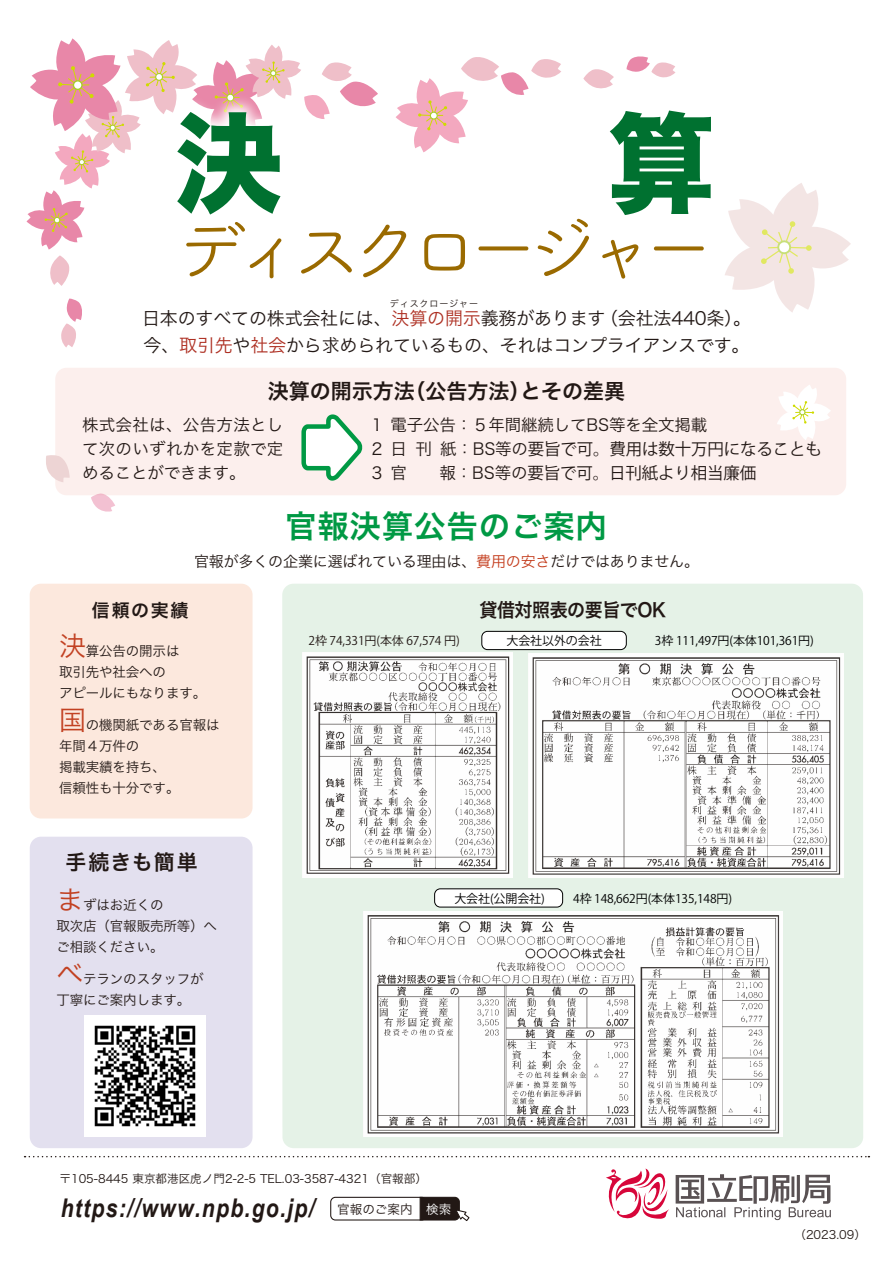
<style>
.page{position:relative;width:893px;height:1263px;background:#fff}
.page>*{position:absolute;margin:0;border:0;box-sizing:border-box;transform-origin:0 0}
.t1{font:108px "Hira Kaku Std W8";color:#007130}
.t2{font:72px "Tsuku A Rd Gothic";letter-spacing:-.19em;color:#9a6a00}
.t3{font:31.5px "Hira Kaku Pro W6";letter-spacing:.025em;color:#094}
.t4{font:italic 700 25.8px "Arial Narrow";letter-spacing:.05em;color:#221815}
.t5{font:21px "Hira Kaku Pro W6";color:#221815}
.t6{font:18.9px "Hira Kaku Pro W6";letter-spacing:-.025em;color:#221815;scale:.95 1}
.t7{font:18px/27px "Hira Kaku Pro W3";letter-spacing:-.01em;color:#221815}
.t8{font:18px "Hira Kaku Pro W6";letter-spacing:.095em;color:#221815}
.t9{font:16.5px/24px "Hira Kaku Pro W3";letter-spacing:-.01em;color:#221815;text-align:justify}
.t10{font:16.5px/24px "Koz Go Pr 6 N";letter-spacing:-.01em;color:#221815}
.t11{font:15px "Hira Kaku Pro W3";letter-spacing:-.01em;color:#221815}
.t12{font:13.5px/21px "Hira Kaku Pro W3";letter-spacing:-.01em;color:#221815}
.t13{font:12px "Koz Go Pr 6 N";letter-spacing:-.01em;color:#000}
.t14{font:12px "Koz Go Pr 6 N";letter-spacing:-.01em;color:#221815}
.t15{font:11.55px "Hira Kaku Pro W3";color:#221815}
.t16{font:9px "Hira Kaku Pro W3";letter-spacing:.1em;color:#221815}
.s1{color:#ae3023}
.s2{font-family:"Hira Kaku Pro W3"}
.s3{color:#c43d1d}
.s4{font-size:27px;color:#c24122}
.s5{font-family:"Hira Kaku Pro W3";font-weight:400;font-style:normal;font-size:12.6px}
.s6{font-family:"Hira Kaku Pro W3";font-weight:400;font-style:normal;font-size:12.6px;color:#fff}
</style>
<div class="page">
<svg style="left:25px;top:1156px;width:844px;height:1px"></svg>
<div style="left:330px;top:1197px;width:97px;height:23px;border:1px solid #221815;border-radius:5px"></div>
<svg style="left:676px;top:1174px;width:155px;height:46px"></svg>
<svg style="left:606px;top:1169px;width:63px;height:50px"></svg>
<svg style="left:419px;top:1196px;width:51px;height:25px"></svg>
<div style="left:282px;top:584px;width:581px;height:564px;background:#e5f2e7;border-radius:11px"></div>
<img style="left:302px;top:652px;width:211px;height:226px">
<img style="left:528px;top:653px;width:315px;height:225px">
<img style="left:363px;top:911px;width:419px;height:225px">
<div style="left:435px;top:889px;width:128px;height:18px;background:#fff;border-radius:6px"></div>
<div style="left:434px;top:888px;width:129px;height:19px;border:1px solid #000;border-radius:6px"></div>
<div style="left:482px;top:631px;width:144px;height:19px;background:#fff;border-radius:6px"></div>
<div style="left:481px;top:631px;width:146px;height:19px;border:1px solid #000;border-radius:6px"></div>
<div style="left:30px;top:584px;width:223px;height:234px;background:#fce8dd;border-radius:11px"></div>
<div style="left:30px;top:837px;width:223px;height:311px;background:#e3e0ef;border-radius:11px"></div>
<img style="left:85px;top:1015px;width:121px;height:121px">
<div style="left:55px;top:368px;width:791px;height:127px;background:#fcefed;border-radius:11px"></div>
<svg style="left:301px;top:414px;width:60px;height:67px"></svg>
<svg style="left:777px;top:391px;width:54px;height:49px"></svg>
<svg style="left:26px;top:40px;width:38px;height:246px"></svg>
<svg style="left:61px;top:327px;width:3px;height:18px"></svg>
<svg style="left:824px;top:228px;width:27px;height:41px"></svg>
<svg style="left:46px;top:455px;width:24px;height:27px"></svg>
<svg style="left:91px;top:493px;width:24px;height:19px"></svg>
<img style="left:64px;top:38px;width:760px;height:353px">
<h1 class="t1" style="left:175px;top:103px;width:109px">決</h1>
<h1 class="t1" style="left:607px;top:103px;width:109px">算</h1>
<h2 class="t2" style="left:175px;top:195px;width:541px">ディスクロージャー</h2>
<h3 class="t7" style="left:142px;top:303px;width:610px">日本のすべての株式会社には、<span class="s1">決算の開示</span>義務があります（会社法440条）。今、<span class="s1">取引先</span>や<span class="s1">社会</span>から求められているもの、それはコンプライアンスです。</h3>
<p class="t16" style="left:390px;top:295px;width:90px">ディスクロージャー</p>
<h3 class="t5" style="left:268px;top:372px;width:358px">決算の開示方法（公告方法）とその差異</h3>
<p class="t9" style="left:82px;top:411px;width:203px">株式会社は、公告方法として次のいずれかを定款で定めることができます。</p>
<p class="t9" style="left:369px;top:412px;width:340px">１ 電子公告：５年間継続してBS等を全文掲載</p>
<p class="t10" style="left:369px;top:438px;width:455px"><span class="s2">２ 日刊紙：BS等の</span>要旨で可。費用は数十万円になることも<br><span class="s2">３ 官　　報：BS等の</span>要旨で可。日刊紙より相当廉価</p>
<h3 class="t3" style="left:285px;top:498px;width:324px">官報決算公告のご案内</h3>
<p class="t11" style="left:194px;top:548px;width:507px">官報が多くの企業に選ばれている理由は、<span class="s3">費用の安さ</span>だけではありません。</p>
<h3 class="t8" style="left:92px;top:594px;width:98px">信頼の実績</h3>
<p class="t12" style="left:59px;top:640px;width:149px"><span class="s4">決</span>算公告の開示は<br>取引先や社会への<br>アピールにもなります。</p>
<p class="t12" style="left:59px;top:713px;width:162px"><span class="s4">国</span>の機関紙である官報は年間４万件の<br>掲載実績を持ち、<br>信頼性も十分です。</p>
<h3 class="t5" style="left:65px;top:843px;width:134px">手続きも簡単</h3>
<p class="t12" style="left:56px;top:893px;width:162px"><span class="s4">ま</span>ずはお近くの<br>取次店（官報販売所等）へご相談ください。</p>
<p class="t12" style="left:56px;top:967px;width:149px"><span class="s4">ベ</span>テランのスタッフが丁寧にご案内します。</p>
<h3 class="t6" style="left:480px;top:592px;width:198px">貸借対照表の要旨でOK</h3>
<p class="t14" style="left:309px;top:634px;width:153px">2枠 74,331円(本体 67,574 円)</p>
<p class="t13" style="left:506px;top:634px;width:97px">大会社以外の会社</p>
<p class="t13" style="left:655px;top:634px;width:160px">3枠 111,497円(本体101,361円)</p>
<p class="t13" style="left:454px;top:892px;width:92px">大会社(公開会社)</p>
<p class="t13" style="left:573px;top:892px;width:160px">4枠 148,662円(本体135,148円)</p>
<p class="t15" style="left:60px;top:1168px;width:369px">〒105-8445 東京都港区虎ノ門2-2-5 TEL.03-3587-4321（官報部）</p>
<h3 class="t4" style="left:61px;top:1188px;width:392px">https://www.npb.go.jp/ <span class="s5">官報のご案内</span> <span class="s6">検索</span></h3>
<p class="t15" style="left:794px;top:1224px;width:73px">（2023.09）</p>
</div>
